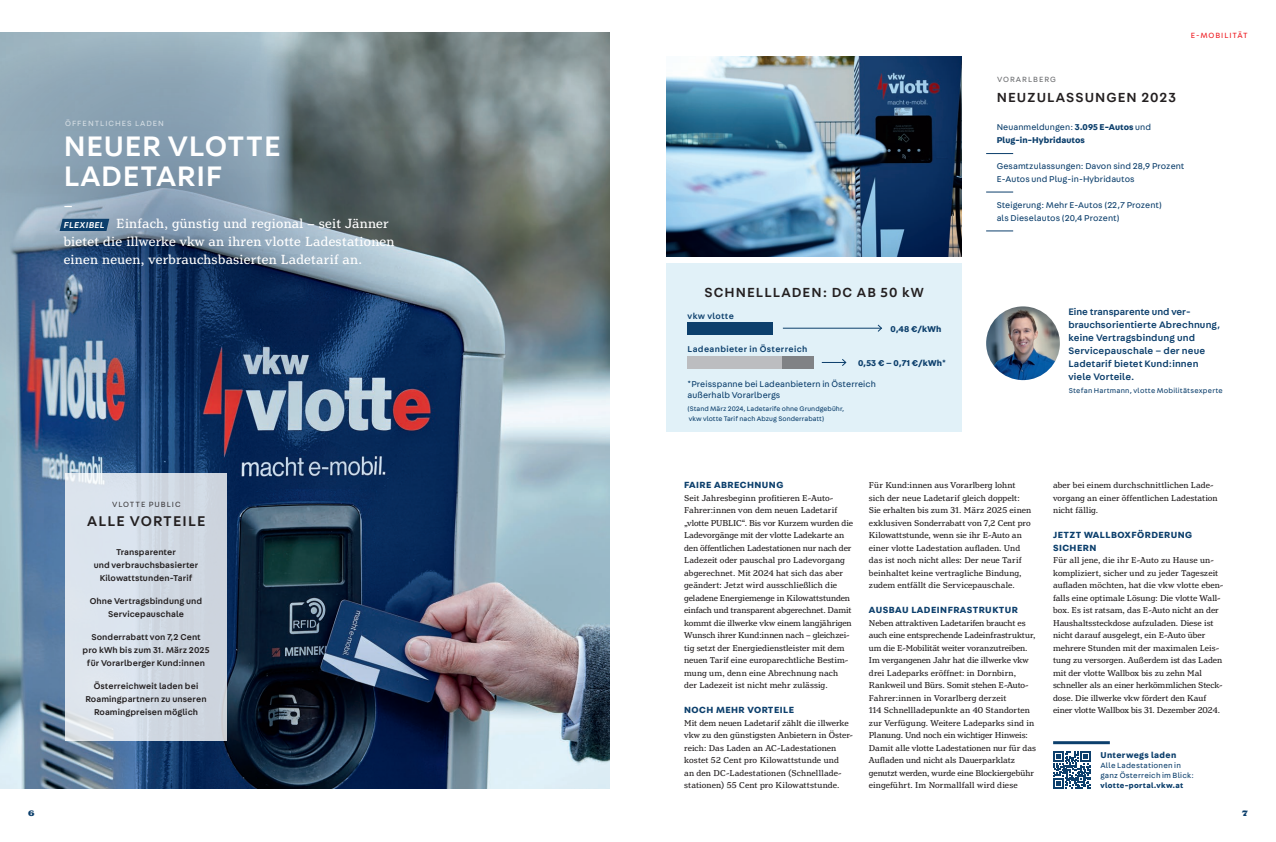
<style>
.page{position:relative;width:1276px;height:842px;background:#fff}
.page>*{position:absolute;margin:0;border:0;box-sizing:border-box;transform-origin:0 0}
.t1{font:500 30px/30px "Fabriga";letter-spacing:.025em;color:#fff}
.t2{font:500 15px "Fabriga";letter-spacing:.075em;color:#231f20}
.t3{font:14px/18px "Henriette";letter-spacing:.025em;color:#fff}
.t4{font:500 14px "Fabriga";letter-spacing:.075em;color:#231f20}
.t5{font:500 12px "Fabriga";color:#fff}
.t6{font:800 11px "Henriette";color:#0c3f6c}
.t7{font:500 10px/13px "Fabriga";letter-spacing:.015em;color:#0c3f6c}
.t8{font:700 9.5px/12.5px "Fabriga";letter-spacing:.05em;color:#0c3f6c}
.t9{font:9px/12.5px "Henriette";letter-spacing:.005em;color:#231f20}
.t10{font:500 9px/13px "Fabriga";letter-spacing:.01em;color:#231f20;text-align:center}
.t11{font:9px/13px "Fabriga";letter-spacing:.01em;color:#0c3f6c}
.t12{font:700 9px/13px "Fabriga";letter-spacing:.01em;color:#0c3f6c}
.t13{font:500 9px "Fabriga";letter-spacing:.04em;color:#0c3f6c}
.t14{font:700 9px "Fabriga";letter-spacing:.04em;color:#0c3f6c}
.t15{font:8px/10.3px "Fabriga";letter-spacing:.025em;color:#0c3f6c}
.t16{font:700 8px "Fabriga";letter-spacing:.04em;color:#0c3f6c}
.t17{font:8px "Fabriga";letter-spacing:.12em;color:#fff}
.t18{font:8px "Fabriga";letter-spacing:.12em;color:#231f20}
.t19{font:8px "Fabriga";letter-spacing:.12em;color:#ee1d23}
.t20{font:8px "Fabriga";letter-spacing:.12em;color:#6c6d70}
.t21{font:7.5px "Fabriga";letter-spacing:.03em;color:#0c3f6c}
.t22{font:7px/9.5px "Fabriga";letter-spacing:.01em;color:#0c3f6c}
.s1{font-family:"Fabriga";font-weight:500;font-style:italic;font-size:9.1px}
.s2{font-weight:400}
</style>
<div class="page">
<img style="left:0;top:32px;width:610px;height:756px">
<svg style="left:0;top:32px;width:499px;height:375px"></svg>
<img style="left:666px;top:57px;width:296px;height:200px">
<svg style="left:60px;top:219px;width:49px;height:12px"></svg>
<hr style="left:1053px;top:741px;width:56px;height:3px;background:#0c3f6c">
<svg style="left:1053px;top:751px;width:37px;height:38px"></svg>
<svg style="left:986px;top:153px;width:27px;height:1px"></svg>
<svg style="left:986px;top:192px;width:27px;height:1px"></svg>
<svg style="left:986px;top:231px;width:27px;height:1px"></svg>
<div style="left:65px;top:473px;width:162px;height:268px;background:#d6dfe9"></div>
<div style="left:666px;top:263px;width:296px;height:169px;background:#def0f8"></div>
<div style="left:687px;top:322px;width:86px;height:13px;background:#0c3f6c"></div>
<div style="left:687px;top:356px;width:126px;height:13px;background:#808285"></div>
<div style="left:687px;top:356px;width:94px;height:13px;background:#bcbdc0"></div>
<hr style="left:783px;top:328px;width:98px;height:1px;background:#0c3f6c">
<svg style="left:877px;top:324px;width:5px;height:8px"></svg>
<svg style="left:822px;top:359px;width:24px;height:7px"></svg>
<img style="left:986px;top:306px;width:74px;height:74px;border-radius:37px">
<p class="t17" style="left:65px;top:119px;width:100px">ÖFFENTLICHES LADEN</p>
<h1 class="t1" style="left:64px;top:130px;width:218px">NEUER VLOTTE<br>LADETARIF</h1>
<h3 class="t5" style="left:64px;top:198px;width:11px">—</h3>
<h3 class="t3" style="left:64px;top:214px;width:332px"><span class="s1">FLEXIBEL</span> Einfach, günstig und regional – seit Jänner bietet die illwerke vkw an ihren vlotte Ladestationen einen neuen, verbrauchsbasierten Ladetarif an.</h3>
<p class="t18" style="left:112px;top:499px;width:70px">VLOTTE PUBLIC</p>
<h2 class="t2" style="left:87px;top:511px;width:120px">ALLE VORTEILE</h2>
<p class="t10" style="left:94px;top:545px;width:106px">Transparenter<br>und verbrauchsbasierter<br>Kilowattstunden-Tarif</p>
<p class="t10" style="left:90px;top:594px;width:114px">Ohne Vertragsbindung und<br>Servicepauschale</p>
<p class="t10" style="left:83px;top:630px;width:128px">Sonderrabatt von 7,2 Cent<br>pro kWh bis zum 31. März 2025 für Vorarlberger Kund:innen</p>
<p class="t10" style="left:85px;top:679px;width:123px">Österreichweit laden bei<br>Roamingpartnern zu unseren<br>Roamingpreisen möglich</p>
<p class="t20" style="left:997px;top:74px;width:60px">VORARLBERG</p>
<h3 class="t4" style="left:996px;top:87px;width:181px">NEUZULASSUNGEN 2023</h3>
<p class="t19" style="left:1190px;top:30px;width:58px">E-MOBILITÄT</p>
<h3 class="t4" style="left:704px;top:283px;width:221px">SCHNELLLADEN: DC AB 50 kW</h3>
<p class="t12" style="left:890px;top:322px;width:52px">0,48 €/kWh</p>
<p class="t13" style="left:687px;top:309px;width:48px">vkw vlotte</p>
<p class="t13" style="left:687px;top:342px;width:121px">Ladeanbieter in Österreich</p>
<p class="t12" style="left:858px;top:356px;width:89px">0,53 € – 0,71 €/kWh*</p>
<p class="t11" style="left:687px;top:378px;width:190px;line-height:11px">*Preisspanne bei Ladeanbietern in Österreich außerhalb Vorarlbergs</p>
<p class="t22" style="left:687px;top:404px;width:158px">(Stand März 2024, Ladetarife ohne Grundgebühr, vkw vlotte Tarif nach Abzug Sonderrabatt)</p>
<p class="t12" style="left:996px;top:120px;width:156px"><span class="s2">Neuanmeldungen:</span> 3.095 E-Autos <span class="s2">und<br></span>Plug-in-Hybridautos</p>
<p class="t11" style="left:996px;top:159px;width:189px">Gesamtzulassungen: Davon sind 28,9 Prozent<br>E-Autos und Plug-in-Hybridautos</p>
<p class="t11" style="left:996px;top:198px;width:167px">Steigerung: Mehr E-Autos (22,7 Prozent) als Dieselautos (20,4 Prozent)</p>
<p class="t7" style="left:1068px;top:305px;width:154px">Eine transparente und ver&shy;brauchsorientierte Abrechnung, keine Vertragsbindung und<br>Servicepauschale – der neue<br>Ladetarif bietet Kund:innen viele Vorteile.</p>
<p class="t21" style="left:1068px;top:385px;width:156px">Stefan Hartmann, vlotte Mobilitätsexperte</p>
<p class="t8" style="left:684px;top:478px;width:101px">FAIRE ABRECHNUNG</p>
<p class="t9" style="left:684px;top:491px;width:170px">Seit Jahresbeginn profitieren E-Auto-Fahrer:innen von dem neuen Ladetarif „vlotte PUBLIC“. Bis vor Kurzem wurden die Ladevorgänge mit der vlotte Ladekarte an den öffentlichen Ladestationen nur nach der Ladezeit oder pauschal pro Ladevorgang abgerechnet. Mit 2024 hat sich das aber geändert: Jetzt wird ausschließlich die geladene Energiemenge in Kilowattstunden einfach und transparent abgerechnet. Damit kommt die illwerke vkw einem langjährigen Wunsch ihrer Kund:innen nach – gleichzei&shy;tig setzt der Energiedienstleister mit dem neuen Tarif eine europarechtliche Bestim&shy;mung um, denn eine Abrechnung nach<br>der Ladezeit ist nicht mehr zulässig.</p>
<p class="t8" style="left:684px;top:703px;width:111px">NOCH MEHR VORTEILE</p>
<p class="t9" style="left:684px;top:716px;width:170px">Mit dem neuen Ladetarif zählt die illwerke vkw zu den günstigsten Anbietern in Öster&shy;reich: Das Laden an AC-Ladestationen kostet 52 Cent pro Kilowattstunde und<br>an den DC-Ladestationen (Schnelllade&shy;stationen) 55 Cent pro Kilowattstunde.</p>
<p class="t9" style="left:869px;top:479px;width:164px">Für Kund:innen aus Vorarlberg lohnt sich der neue Ladetarif gleich doppelt:<br>Sie erhalten bis zum 31. März 2025 einen exklusiven Sonderrabatt von 7,2 Cent pro Kilowattstunde, wenn sie ihr E-Auto an einer vlotte Ladestation aufladen. Und das ist noch nicht alles: Der neue Tarif beinhaltet keine vertragliche Bindung, zudem entfällt die Servicepauschale.</p>
<p class="t8" style="left:869px;top:603px;width:150px">AUSBAU LADEINFRASTRUKTUR</p>
<p class="t9" style="left:869px;top:616px;width:169px">Neben attraktiven Ladetarifen braucht es auch eine entsprechende Ladeinfrastruktur, um die E-Mobilität weiter voranzutreiben.<br>Im vergangenen Jahr hat die illwerke vkw drei Ladeparks eröffnet: in Dornbirn, Rankweil und Bürs. Somit stehen E-Auto-Fahrer:innen in Vorarlberg derzeit<br>114 Schnellladepunkte an 40 Standorten zur Verfügung. Weitere Ladeparks sind in Planung. Und noch ein wichtiger Hinweis:<br>Damit alle vlotte Ladestationen nur für das Aufladen und nicht als Dauerparklatz genutzt werden, wurde eine Blockiergebühr eingeführt. Im Normallfall wird diese</p>
<p class="t9" style="left:1053px;top:479px;width:166px">aber bei einem durchschnittlichen Lade&shy;vorgang an einer öffentlichen Ladestation nicht fällig.</p>
<p class="t8" style="left:1053px;top:528px;width:141px">JETZT WALLBOXFÖRDERUNG<br>SICHERN</p>
<p class="t9" style="left:1053px;top:554px;width:172px">Für all jene, die ihr E-Auto zu Hause un&shy;kompliziert, sicher und zu jeder Tageszeit aufladen möchten, hat die vkw vlotte eben&shy;falls eine optimale Lösung: Die vlotte Wall&shy;box. Es ist ratsam, das E-Auto nicht an der Haushaltssteckdose aufzuladen. Diese ist nicht darauf ausgelegt, ein E-Auto über mehrere Stunden mit der maximalen Leis&shy;tung zu versorgen. Außerdem ist das Laden mit der vlotte Wallbox bis zu zehn Mal schneller als an einer herkömmlichen Steck&shy;dose. Die illwerke vkw fördert den Kauf einer vlotte Wallbox bis 31. Dezember 2024.</p>
<p class="t14" style="left:1100px;top:749px;width:77px">Unterwegs laden</p>
<p class="t15" style="left:1100px;top:760px;width:95px">Alle Ladestationen in ganz Österreich im Blick:</p>
<p class="t16" style="left:1100px;top:780px;width:84px">vlotte-portal.vkw.at</p>
<p class="t6" style="left:28px;top:806px;width:8px">6</p>
<p class="t6" style="left:1242px;top:806px;width:7px">7</p>
</div>
